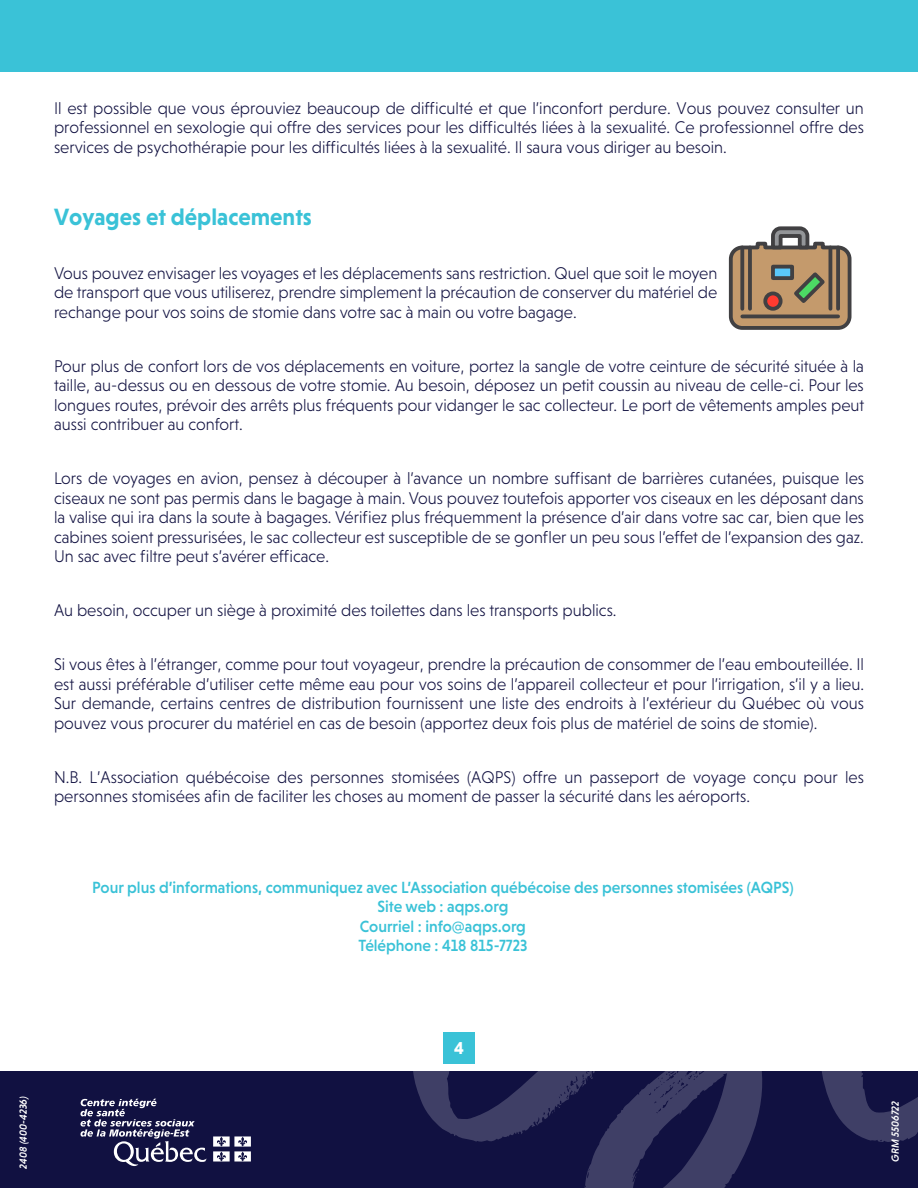
<style>
.page{position:relative;width:918px;height:1188px;background:#fff}
.page>*{position:absolute;margin:0;border:0;box-sizing:border-box;transform-origin:0 0}
._2023_-_textes_courant{font:700 24px "Niveau Grotesk";color:#3ac2d7;scale:.96 1}
._2023_-_Pagination{font:700 17.55px "Niveau Grotesk";color:#fff}
._2023_-_textes_courant-2{font:300 17.25px/19.5px "Niveau Grotesk";color:#111141;text-align:justify;scale:.96 1}
._2023_-_Titre_1_-_Cyan{font:500 16.5px/19.5px "Niveau Grotesk";color:#3ac2d7;text-align:center;scale:.96 1}
.t1{font:italic 500 10.5px "Niveau Grotesk";color:#fff}
</style>
<div class="page">
<div style="left:0;top:1071px;width:918px;height:117px;background:#111141"></div>
<svg style="left:413px;top:1071px;width:505px;height:117px"></svg>
<svg style="left:551px;top:1106px;width:10px;height:8px"></svg>
<svg style="left:634px;top:1169px;width:5px;height:9px"></svg>
<div style="left:0;top:0;width:918px;height:72px;background:#3ac2d7"></div>
<div style="left:443px;top:1032px;width:32px;height:32px;background:#3ac2d7"></div>
<svg style="left:81px;top:1099px;width:126px;height:67px"></svg>
<svg style="left:213px;top:1136px;width:38px;height:26px"></svg>
<svg style="left:728px;top:226px;width:124px;height:104px"></svg>
<hr style="left:742px;top:315px;width:96px;height:3px;background:#414042">
<p class="_2023_-_textes_courant-2" style="left:54px;top:98px;width:845px">Il est possible que vous éprouviez beaucoup de difficulté et que l’inconfort perdure. Vous pouvez consulter un professionnel en sexologie qui offre des services pour les difficultés liées à la sexualité. Ce professionnel offre des services de psychothérapie pour les difficultés liées à la sexualité. Il saura vous diriger au besoin.</p>
<p class="_2023_-_textes_courant" style="left:54px;top:203px;width:270px">Voyages et déplacements</p>
<p class="_2023_-_textes_courant-2" style="left:54px;top:263px;width:693px">Vous pouvez envisager les voyages et les déplacements sans restriction. Quel que soit le moyen de transport que vous utiliserez, prendre simplement la précaution de conserver du matériel de rechange pour vos soins de stomie dans votre sac à main ou votre bagage.</p>
<p class="_2023_-_textes_courant-2" style="left:54px;top:356px;width:845px">Pour plus de confort lors de vos déplacements en voiture, portez la sangle de votre ceinture de sécurité située à la taille, au-dessus ou en dessous de votre stomie. Au besoin, déposez un petit coussin au niveau de celle-ci. Pour les longues routes, prévoir des arrêts plus fréquents pour vidanger le sac collecteur. Le port de vêtements amples peut aussi contribuer au confort.</p>
<p class="_2023_-_textes_courant-2" style="left:54px;top:469px;width:845px">Lors de voyages en avion, pensez à découper à l’avance un nombre suffisant de barrières cutanées, puisque les ciseaux ne sont pas permis dans le bagage à main. Vous pouvez toutefois apporter vos ciseaux en les déposant dans la valise qui ira dans la soute à bagages. Vérifiez plus fréquemment la présence d’air dans votre sac car, bien que les cabines soient pressurisées, le sac collecteur est susceptible de se gonfler un peu sous l’effet de l’expansion des gaz.<br>Un sac avec filtre peut s’avérer efficace.</p>
<p class="_2023_-_textes_courant-2" style="left:54px;top:601px;width:588px">Au besoin, occuper un siège à proximité des toilettes dans les transports publics.</p>
<p class="_2023_-_textes_courant-2" style="left:54px;top:655px;width:845px">Si vous êtes à l’étranger, comme pour tout voyageur, prendre la précaution de consommer de l’eau embouteillée. Il est aussi préférable d’utiliser cette même eau pour vos soins de l’appareil collecteur et pour l’irrigation, s’il y a lieu.<br>Sur demande, certains centres de distribution fournissent une liste des endroits à l’extérieur du Québec où vous pouvez vous procurer du matériel en cas de besoin (apportez deux fois plus de matériel de soins de stomie).</p>
<p class="_2023_-_textes_courant-2" style="left:54px;top:767px;width:845px">N.B. L’Association québécoise des personnes stomisées (AQPS) offre un passeport de voyage conçu pour les personnes stomisées afin de faciliter les choses au moment de passer la sécurité dans les aéroports.</p>
<p class="_2023_-_Titre_1_-_Cyan" style="left:92px;top:877px;width:732px">Pour plus d’informations, communiquez avec L’Association québécoise des personnes stomisées (AQPS)<br>Site web : aqps.org<br>Courriel : info@aqps.org<br>Téléphone : 418 815-7723</p>
<p class="t1" style="left:17px;top:1169px;width:74px;rotate:-90deg">2408 (400-4236)</p>
<p class="_2023_-_Pagination" style="left:454px;top:1038px;width:11px">4</p>
<p class="t1" style="left:889px;top:1162px;width:63px;rotate:-90deg">GRM 5506722</p>
</div>
